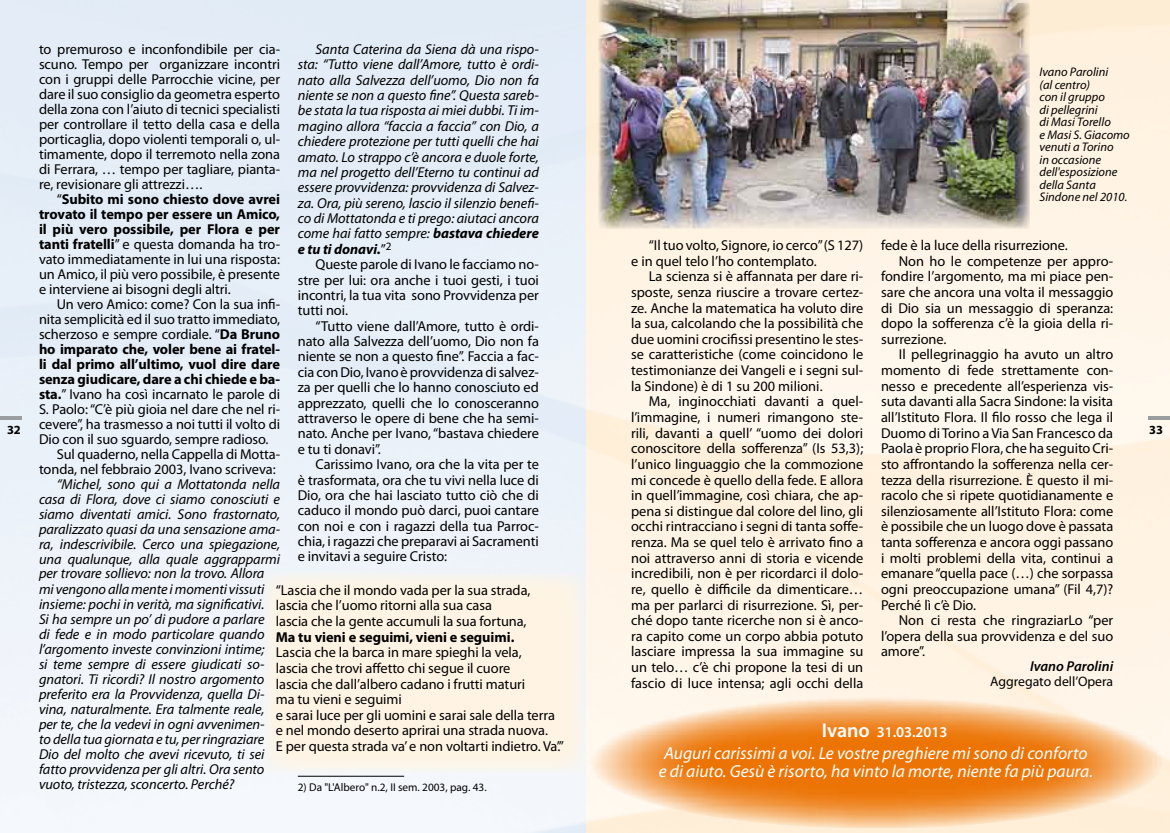
<style>
.page{position:relative;width:1170px;height:833px;background:#fff}
.page>*{position:absolute;margin:0;border:0;box-sizing:border-box;transform-origin:0 0}
.t1{font:italic 17.5px/17.5px "Myriad Pro";color:#fff;text-align:center}
.t2{font:600 15px "Myriad Pro";letter-spacing:-.005em;color:#fff}
.t3{font:14.38px/15.6px "Myriad Pro";letter-spacing:-.005em;color:#000;text-align:justify}
.t4{font:italic 14.38px/15px "Myriad Pro";letter-spacing:-.005em;color:#000;text-align:justify}
.t5{font:700 14.38px "Myriad Pro";letter-spacing:-.005em;color:#000}
.t6{font:italic 600 14.38px "Myriad Pro";color:#000}
.t7{font:13.75px "Myriad Pro";color:#000}
.t8{font:italic 12.5px/12.5px "Myriad Pro";color:#000}
.t9{font:700 12.5px "Myriad Pro";color:#000}
.t10{font:11.25px "Myriad Pro";color:#000}
.s1{font-weight:700}
.s2{font-style:normal}
.s3{font-size:20px}
</style>
<div class="page">
<div style="left:262px;top:571px;width:323px;height:201px;background:#fff4e4"></div>
<hr style="left:298px;top:776px;width:106px;height:1px;background:#000">
<img style="left:598px;top:0;width:431px;height:228px">
<svg style="left:589px;top:697px;width:573px;height:131px;background:#f19b4a"></svg>
<hr style="left:0;top:416px;width:22px;height:4px;background:#9c9d9f">
<hr style="left:1147px;top:416px;width:22px;height:4px;background:#9c9d9f">
<p class="t3" style="left:39px;top:41px;width:242px;line-height:15px">to premuroso e inconfondibile per cia&shy;scuno. Tempo per organizzare incontri con i gruppi delle Parrocchie vicine, per dare il suo consiglio da geometra esperto della zona con l’aiuto di tecnici specialisti per controllare il tetto della casa e della porticaglia, dopo violenti temporali o, ul&shy;timamente, dopo il terremoto nella zona di Ferrara, … tempo per tagliare, pianta&shy;re, revisionare gli attrezzi….</p>
<p class="t3" style="left:39px;top:191px;width:242px;line-height:15px;text-indent:18px">“<span class="s1">Subito mi sono chiesto dove avrei trovato il tempo per essere un Amico, il più vero possibile, per Flora e per tanti fratelli</span>” e questa domanda ha tro&shy;vato immediatamente in lui una risposta: un Amico, il più vero possibile, è presente e interviene ai bisogni degli altri.</p>
<p class="t3" style="left:57px;top:296px;width:225px">Un vero Amico: come? Con la sua infi-</p>
<p class="t3" style="left:39px;top:311px;width:242px">nita semplicità ed il suo tratto immediato,</p>
<p class="t3" style="left:39px;top:326px;width:242px">scherzoso e sempre cordiale. “<span class="s1">Da Bruno</span></p>
<p class="t5" style="left:39px;top:340px;width:242px">ho imparato che, voler bene ai fratel-</p>
<p class="t5" style="left:39px;top:355px;width:242px">li dal primo all’ultimo, vuol dire dare</p>
<p class="t5" style="left:39px;top:370px;width:242px">senza giudicare, dare a chi chiede e ba-</p>
<p class="t3" style="left:39px;top:386px;width:242px"><span class="s1">sta.</span>” Ivano ha così incarnato le parole di</p>
<p class="t3" style="left:39px;top:401px;width:242px">S. Paolo: “C’è più gioia nel dare che nel ri-</p>
<p class="t3" style="left:39px;top:416px;width:242px">cevere”, ha trasmesso a noi tutti il volto di</p>
<p class="t3" style="left:39px;top:431px;width:231px">Dio con il suo sguardo, sempre radioso.</p>
<p class="t3" style="left:57px;top:446px;width:225px">Sul quaderno, nella Cappella di Motta-</p>
<p class="t3" style="left:39px;top:461px;width:238px">tonda, nel febbraio 2003, Ivano scriveva:</p>
<p class="t4" style="left:39px;top:476px;width:242px;text-indent:18px">“Michel, sono qui a Mottatonda nella casa di Flora, dove ci siamo conosciuti e siamo diventati amici. Sono frastornato, paralizzato quasi da una sensazione ama&shy;ra, indescrivibile. Cerco una spiegazione, una qualunque, alla quale aggrapparmi</p>
<p class="t4" style="left:298px;top:41px;width:242px;line-height:15.4px;text-indent:18px">Santa Caterina da Siena dà una rispo&shy;sta: “Tutto viene dall’Amore, tutto è ordi&shy;nato alla Salvezza dell’uomo, Dio non fa niente se non a questo fine”. Questa sareb&shy;be stata la tua risposta ai miei dubbi. Ti im&shy;magino allora “faccia a faccia” con Dio, a chiedere protezione per tutti quelli che hai amato. Lo strappo c’è ancora e duole forte, ma nel progetto dell’Eterno tu continui ad essere provvidenza: provvidenza di Salvez&shy;za. Ora, più sereno, lascio il silenzio benefi&shy;co di Mottatonda e ti prego: aiutaci ancora come hai fatto sempre: <span class="s1">bastava chiedere e tu ti donavi.</span><span class="s2">”</span><sup>2</sup></p>
<p class="t3" style="left:298px;top:256px;width:242px;text-indent:18px">Queste parole di Ivano le facciamo no&shy;stre per lui: ora anche i tuoi gesti, i tuoi incontri, la tua vita sono Provvidenza per tutti noi.</p>
<p class="t3" style="left:298px;top:318px;width:242px;text-indent:18px">“Tutto viene dall’Amore, tutto è ordi&shy;nato alla Salvezza dell’uomo, Dio non fa niente se non a questo fine”. Faccia a fac&shy;cia con Dio, Ivano è provvidenza di salvez&shy;za per quelli che lo hanno conosciuto ed apprezzato, quelli che lo conosceranno attraverso le opere di bene che ha semi&shy;nato. Anche per Ivano, “bastava chiedere e tu ti donavi”.</p>
<p class="t3" style="left:298px;top:456px;width:242px;text-indent:18px">Carissimo Ivano, ora che la vita per te è trasformata, ora che tu vivi nella luce di Dio, ora che hai lasciato tutto ciò che di caduco il mondo può darci, puoi cantare con noi e con i ragazzi della tua Parroc&shy;chia, i ragazzi che preparavi ai Sacramenti e invitavi a seguire Cristo:</p>
<p class="t8" style="left:1039px;top:65px;width:92px">Ivano Parolini<br>(al centro)<br>con il gruppo<br>di pellegrini<br>di Masi Torello<br>e Masi S. Giacomo venuti a Torino<br>in occasione dell'esposizione della Santa<br>Sindone nel 2010.</p>
<p class="t3" style="left:881px;top:237px;width:188px">fede è la luce della risurrezione.</p>
<p class="t3" style="left:898px;top:253px;width:216px">Non ho le competenze per appro-</p>
<p class="t3" style="left:881px;top:268px;width:234px">fondire l’argomento, ma mi piace pen-</p>
<p class="t3" style="left:881px;top:284px;width:234px">sare che ancora una volta il messaggio</p>
<p class="t3" style="left:881px;top:300px;width:234px">di Dio sia un messaggio di speranza:</p>
<p class="t3" style="left:881px;top:315px;width:234px">dopo la sofferenza c’è la gioia della ri-</p>
<p class="t3" style="left:881px;top:331px;width:67px">surrezione.</p>
<p class="t3" style="left:898px;top:346px;width:216px">Il pellegrinaggio ha avuto un altro</p>
<p class="t3" style="left:881px;top:362px;width:234px">momento di fede strettamente con-</p>
<p class="t3" style="left:881px;top:378px;width:234px">nesso e precedente all’esperienza vis-</p>
<p class="t3" style="left:881px;top:393px;width:234px">suta davanti alla Sacra Sindone: la visita</p>
<p class="t3" style="left:881px;top:409px;width:234px">all’Istituto Flora. Il filo rosso che lega il</p>
<p class="t3" style="left:881px;top:425px;width:234px">Duomo di Torino a Via San Francesco da</p>
<p class="t3" style="left:881px;top:440px;width:234px">Paola è proprio Flora, che ha seguito Cri-</p>
<p class="t3" style="left:881px;top:456px;width:234px">sto affrontando la sofferenza nella cer-</p>
<p class="t3" style="left:881px;top:471px;width:234px">tezza della risurrezione. È questo il mi-</p>
<p class="t3" style="left:881px;top:487px;width:234px">racolo che si ripete quotidianamente e</p>
<p class="t3" style="left:881px;top:503px;width:234px">silenziosamente all’Istituto Flora: come</p>
<p class="t3" style="left:881px;top:518px;width:234px">è possibile che un luogo dove è passata</p>
<p class="t3" style="left:881px;top:534px;width:234px">tanta sofferenza e ancora oggi passano</p>
<p class="t3" style="left:881px;top:550px;width:234px">i molti problemi della vita, continui a</p>
<p class="t3" style="left:881px;top:565px;width:234px">emanare “quella pace (…) che sorpassa</p>
<p class="t3" style="left:881px;top:581px;width:234px">ogni preoccupazione umana” (Fil 4,7)?</p>
<p class="t3" style="left:881px;top:596px;width:97px">Perché lì c’è Dio.</p>
<p class="t3" style="left:898px;top:612px;width:216px">Non ci resta che ringraziarLo “per</p>
<p class="t3" style="left:881px;top:628px;width:234px">l’opera della sua provvidenza e del suo</p>
<p class="t3" style="left:881px;top:643px;width:46px">amore”.</p>
<p class="t6" style="left:1029px;top:657px;width:85px">Ivano Parolini</p>
<p class="t7" style="left:990px;top:673px;width:124px">Aggregato dell’Opera</p>
<p class="t3" style="left:631px;top:237px;width:234px;text-indent:18px">“Il tuo volto, Signore, io cerco” (S 127) e in quel telo l’ho contemplato.</p>
<p class="t3" style="left:631px;top:268px;width:234px;text-indent:18px">La scienza si è affannata per dare ri&shy;sposte, senza riuscire a trovare certez&shy;ze. Anche la matematica ha voluto dire la sua, calcolando che la possibilità che due uomini crocifissi presentino le stes&shy;se caratteristiche (come coincidono le testimonianze dei Vangeli e i segni sul&shy;la Sindone) è di 1 su 200 milioni.</p>
<p class="t3" style="left:631px;top:393px;width:234px;text-indent:18px">Ma, inginocchiati davanti a quel&shy;l’immagine, i numeri rimangono ste&shy;rili, davanti a quell’ “uomo dei dolori conoscitore della sofferenza” (Is 53,3); l’unico linguaggio che la commozione mi concede è quello della fede. E allora in quell’immagine, così chiara, che ap&shy;pena si distingue dal colore del lino, gli occhi rintracciano i segni di tanta soffe&shy;renza. Ma se quel telo è arrivato fino a noi attraverso anni di storia e vicende incredibili, non è per ricordarci il dolo&shy;re, quello è difficile da dimenticare… ma per parlarci di risurrezione. Sì, per&shy;ché dopo tante ricerche non si è anco&shy;ra capito come un corpo abbia potuto lasciare impressa la sua immagine su un telo… c’è chi propone la tesi di un fascio di luce intensa; agli occhi della</p>
<p class="t9" style="left:7px;top:422px;width:15px">32</p>
<p class="t9" style="left:1148px;top:422px;width:15px">33</p>
<p class="t4" style="left:39px;top:566px;width:227px">per trovare sollievo: non la trovo. Allora mi vengono alla mente i momenti vissuti insieme: pochi in verità, ma significativi.<br>Si ha sempre un po’ di pudore a parlare di fede e in modo particolare quando l’argomento investe convinzioni intime; si teme sempre di essere giudicati so&shy;gnatori. Ti ricordi? Il nostro argomento preferito era la Provvidenza, quella Di&shy;vina, naturalmente. Era talmente reale, per te, che la vedevi in ogni avvenimen&shy;to della tua giornata e tu, per ringraziare Dio del molto che avevi ricevuto, ti sei fatto provvidenza per gli altri. Ora sento vuoto, tristezza, sconcerto. Perché?</p>
<p class="t3" style="left:276px;top:582px;width:256px;text-align:left">“Lascia che il mondo vada per la sua strada, lascia che l’uomo ritorni alla sua casa<br>lascia che la gente accumuli la sua fortuna,</p>
<p class="t5" style="left:276px;top:627px;width:240px">Ma tu vieni e seguimi, vieni e seguimi.</p>
<p class="t3" style="left:276px;top:644px;width:289px;text-align:left">Lascia che la barca in mare spieghi la vela,<br>lascia che trovi affetto chi segue il cuore<br>lascia che dall’albero cadano i frutti maturi<br>ma tu vieni e seguimi<br>e sarai luce per gli uomini e sarai sale della terra e nel mondo deserto aprirai una strada nuova.<br>E per questa strada va’ e non voltarti indietro. Va’.”</p>
<p class="t2" style="left:821px;top:722px;width:127px"><span class="s3">Ivano</span> 31.03.2013</p>
<p class="t1" style="left:658px;top:744px;width:436px">Auguri carissimi a voi. Le vostre preghiere mi sono di conforto e di aiuto. Gesù è risorto, ha vinto la morte, niente fa più paura.</p>
<p class="t10" style="left:298px;top:780px;width:190px">2) Da "L'Albero" n.2, II sem. 2003, pag. 43.</p>
</div>
